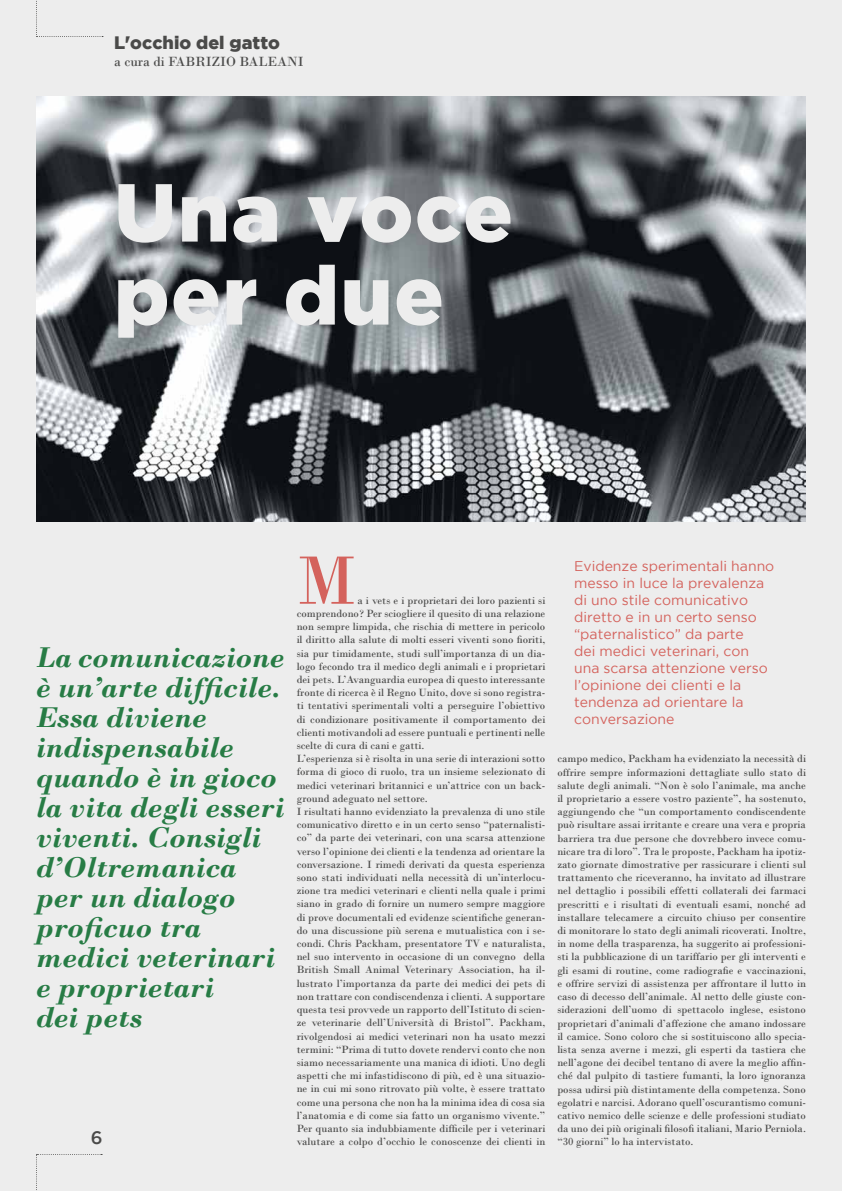
<style>
.page{position:relative;width:842px;height:1191px;background:#ededed}
.page>*{position:absolute;margin:0;border:0;box-sizing:border-box;transform-origin:0 0}
.t1{font:900 82px/83px "Gotham";letter-spacing:.02em;color:#ededed}
.t2{font:72px "Bodoni";color:#d4625c}
.t3{font:italic 700 30px/30px "Bodoni";color:#277c45}
.t4{font:900 18px "Gotham";color:#4a4a49}
.t5{font:500 18px "Gotham";color:#4a4a49}
.t6{font:14px/17px "Gotham";color:#d4625c}
.t7{font:14px "Bodoni";color:#4a4a49}
.t8{font:11px/13.2px "Bodoni";color:#4a4a49}
</style>
<div class="page">
<svg style="left:36px;top:1154px;width:66px;height:36px"></svg>
<svg style="left:36px;top:0;width:67px;height:37px"></svg>
<img style="left:37px;top:97px;width:769px;height:425px">
<h3 class="t4" style="left:114px;top:32px;width:167px">L'occhio del gatto</h3>
<p class="t7" style="left:114px;top:53px;width:191px">a cura di FABRIZIO BALEANI</p>
<h1 class="t1" style="left:114px;top:169px;width:400px">Una voce per due</h1>
<h3 class="t3" style="left:36px;top:642px;width:250px">La comunicazione è un’arte difficile.<br>Essa diviene indispensabile quando è in gioco la vita degli esseri viventi. Consigli d’Oltremanica per un dialogo proficuo tra medici veterinari e proprietari<br>dei pets</h3>
<h3 class="t5" style="left:91px;top:1127px;width:13px">6</h3>
<h2 class="t2" style="left:297px;top:537px;width:62px">M</h2>
<p class="t8" style="left:297px;top:593px;width:250px;text-indent:61px">a i vets e i proprietari dei loro pazienti si comprendono? Per sciogliere il quesito di una relazione non sempre limpida, che rischia di mettere in pericolo il diritto alla salute di molti esseri viventi sono fioriti, sia pur timidamente, studi sull’importanza di un dia&shy;logo fecondo tra il medico degli animali e i proprietari dei pets. L’Avanguardia europea di questo interessante fronte di ricerca è il Regno Unito, dove si sono registra&shy;ti tentativi sperimentali volti a perseguire l’obiettivo di condizionare positivamente il comportamento dei clienti motivandoli ad essere puntuali e pertinenti nelle scelte di cura di cani e gatti.<br>L’esperienza si è risolta in una serie di interazioni sotto forma di gioco di ruolo, tra un insieme selezionato di medici veterinari britannici e un’attrice con un back&shy;ground adeguato nel settore.<br>I risultati hanno evidenziato la prevalenza di uno stile comunicativo diretto e in un certo senso “paternalisti&shy;co” da parte dei veterinari, con una scarsa attenzione verso l’opinione dei clienti e la tendenza ad orientare la conversazione. I rimedi derivati da questa esperienza sono stati individuati nella necessità di un’interlocu&shy;zione tra medici veterinari e clienti nella quale i primi siano in grado di fornire un numero sempre maggiore di prove documentali ed evidenze scientifiche generan&shy;do una discussione più serena e mutualistica con i se&shy;condi. Chris Packham, presentatore TV e naturalista, nel suo intervento in occasione di un convegno della British Small Animal Veterinary Association, ha il&shy;lustrato l’importanza da parte dei medici dei pets di non trattare con condiscendenza i clienti. A supportare questa tesi provvede un rapporto dell’Istituto di scien&shy;ze veterinarie dell’Università di Bristol”. Packham, rivolgendosi ai medici veterinari non ha usato mezzi termini: “Prima di tutto dovete rendervi conto che non siamo necessariamente una manica di idioti. Uno degli aspetti che mi infastidiscono di più, ed è una situazio&shy;ne in cui mi sono ritrovato più volte, è essere trattato come una persona che non ha la minima idea di cosa sia l’anatomia e di come sia fatto un organismo vivente.” Per quanto sia indubbiamente difficile per i veterinari valutare a colpo d’occhio le conoscenze dei clienti in</p>
<p class="t6" style="left:574px;top:557px;width:202px">Evidenze sperimentali hanno messo in luce la prevalenza di uno stile comunicativo diretto e in un certo senso “paternalistico” da parte<br>dei medici veterinari, con una scarsa attenzione verso l’opinione dei clienti e la tendenza ad orientare la conversazione</p>
<p class="t8" style="left:557px;top:752px;width:250px;text-align:justify">campo medico, Packham ha evidenziato la necessità di offrire sempre informazioni dettagliate sullo stato di salute degli animali. “Non è solo l’animale, ma anche il proprietario a essere vostro paziente”, ha sostenuto, aggiungendo che “un comportamento condiscendente può risultare assai irritante e creare una vera e propria barriera tra due persone che dovrebbero invece comu&shy;nicare tra di loro”. Tra le proposte, Packham ha ipotiz&shy;zato giornate dimostrative per rassicurare i clienti sul trattamento che riceveranno, ha invitato ad illustrare nel dettaglio i possibili effetti collaterali dei farmaci prescritti e i risultati di eventuali esami, nonché ad installare telecamere a circuito chiuso per consentire di monitorare lo stato degli animali ricoverati. Inoltre, in nome della trasparenza, ha suggerito ai professioni&shy;sti la pubblicazione di un tariffario per gli interventi e gli esami di routine, come radiografie e vaccinazioni, e offrire servizi di assistenza per affrontare il lutto in caso di decesso dell’animale. Al netto delle giuste con&shy;siderazioni dell’uomo di spettacolo inglese, esistono proprietari d’animali d’affezione che amano indossare il camice. Sono coloro che si sostituiscono allo specia&shy;lista senza averne i mezzi, gli esperti da tastiera che nell’agone dei decibel tentano di avere la meglio affin&shy;ché dal pulpito di tastiere fumanti, la loro ignoranza possa udirsi più distintamente della competenza. Sono egolatri e narcisi. Adorano quell’oscurantismo comuni&shy;cativo nemico delle scienze e delle professioni studiato da uno dei più originali filosofi italiani, Mario Perniola. “30 giorni” lo ha intervistato.</p>
</div>
